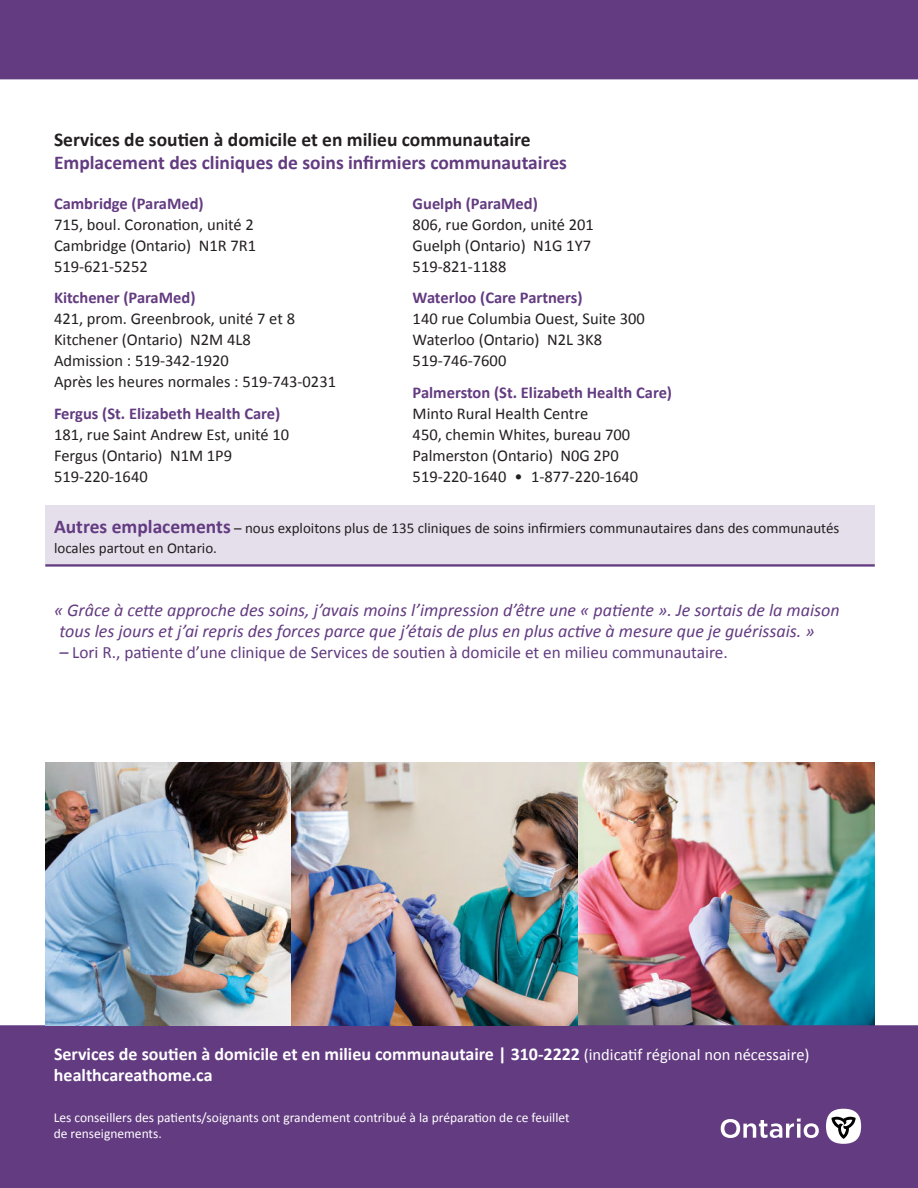
<style>
.page{position:relative;width:918px;height:1188px;background:#fff}
.page>*{position:absolute;margin:0;border:0;box-sizing:border-box;transform-origin:0 0}
.t1{font:700 19.5px "Calibri";color:#633b81}
.t2{font:700 19.5px "Calibri";color:#231f20}
.t3{font:italic 18px/21px "Calibri";color:#633b81}
.t4{font:700 18px/21.6px "Calibri";color:#fff}
.t5{font:17.25px "Calibri";color:#633b81}
.t6{font:16.5px/21px "Calibri";color:#231f20}
.t7{font:700 16.5px "Calibri";color:#633b81}
.t8{font:15px/19.5px "Calibri";color:#231f20}
.t9{font:13.5px/16.2px "Calibri";color:#fff}
.s1{font-weight:700;font-size:19.5px;color:#633b81}
.s2{font-style:italic;font-size:18px}
.s3{font-weight:400;font-size:16.5px}
</style>
<div class="page">
<img style="left:578px;top:762px;width:297px;height:263px">
<div style="left:0;top:1025px;width:918px;height:163px;background:#633b81"></div>
<div style="left:0;top:0;width:918px;height:79px;background:#633b81"></div>
<div style="left:45px;top:505px;width:830px;height:62px;background:#e4dfeb"></div>
<hr style="left:45px;top:564px;width:830px;height:3px;background:#633b81">
<img style="left:45px;top:762px;width:533px;height:263px">
<div style="left:826px;top:1109px;width:35px;height:35px;background:#fff;border-radius:50%"></div>
<svg style="left:831px;top:1116px;width:25px;height:23px"></svg>
<svg style="left:721px;top:1119px;width:98px;height:19px"></svg>
<p class="t2" style="left:54px;top:126px;width:478px">Services de soutien à domicile et en milieu communautaire</p>
<p class="t1" style="left:54px;top:149px;width:514px">Emplacement des cliniques de soins infirmiers communautaires</p>
<p class="t7" style="left:54px;top:191px;width:151px">Cambridge (ParaMed)</p>
<p class="t6" style="left:54px;top:213px;width:204px">715, boul. Coronation, unité 2<br>Cambridge (Ontario) N1R 7R1<br>519-621-5252</p>
<p class="t7" style="left:54px;top:286px;width:143px">Kitchener (ParaMed)</p>
<p class="t6" style="left:54px;top:308px;width:284px">421, prom. Greenbrook, unité 7 et 8<br>Kitchener (Ontario) N2M 4L8<br>Admission : 519-342-1920<br>Après les heures normales : 519-743-0231</p>
<p class="t7" style="left:54px;top:402px;width:228px">Fergus (St. Elizabeth Health Care)</p>
<p class="t6" style="left:54px;top:423px;width:237px">181, rue Saint Andrew Est, unité 10<br>Fergus (Ontario) N1M 1P9<br>519-220-1640</p>
<p class="t7" style="left:413px;top:192px;width:127px">Guelph (ParaMed)</p>
<p class="t6" style="left:413px;top:213px;width:183px">806, rue Gordon, unité 201<br>Guelph (Ontario) N1G 1Y7<br>519-821-1188</p>
<p class="t7" style="left:413px;top:286px;width:172px">Waterloo (Care Partners)</p>
<p class="t6" style="left:413px;top:308px;width:234px">140 rue Columbia Ouest, Suite 300<br>Waterloo (Ontario) N2L 3K8<br>519-746-7600</p>
<p class="t7" style="left:413px;top:381px;width:261px">Palmerston (St. Elizabeth Health Care)</p>
<p class="t6" style="left:413px;top:402px;width:227px">Minto Rural Health Centre<br>450, chemin Whites, bureau 700<br>Palmerston (Ontario) N0G 2P0<br>519-220-1640 • 1-877-220-1640</p>
<p class="t8" style="left:54px;top:518px;width:787px"><span class="s1">Autres emplacements</span> – nous exploitons plus de 135 cliniques de soins infirmiers communautaires dans des communautés locales partout en Ontario.</p>
<p class="t3" style="left:59px;top:599px;width:782px;text-indent:-5px">« Grâce à cette approche des soins, j’avais moins l’impression d’être une « patiente ». Je sortais de la maison tous les jours et j’ai repris des forces parce que j’étais de plus en plus active à mesure que je guérissais. »</p>
<p class="t5" style="left:59px;top:640px;width:670px"><span class="s2">–</span> Lori R., patiente d’une clinique de Services de soutien à domicile et en milieu communautaire.</p>
<p class="t4" style="left:54px;top:1042px;width:757px">Services de soutien à domicile et en milieu communautaire | 310-2222 <span class="s3">(indicatif régional non nécessaire) </span>healthcareathome.ca</p>
<p class="t9" style="left:54px;top:1109px;width:517px">Les conseillers des patients/soignants ont grandement contribué à la préparation de ce feuillet de renseignements.</p>
</div>
